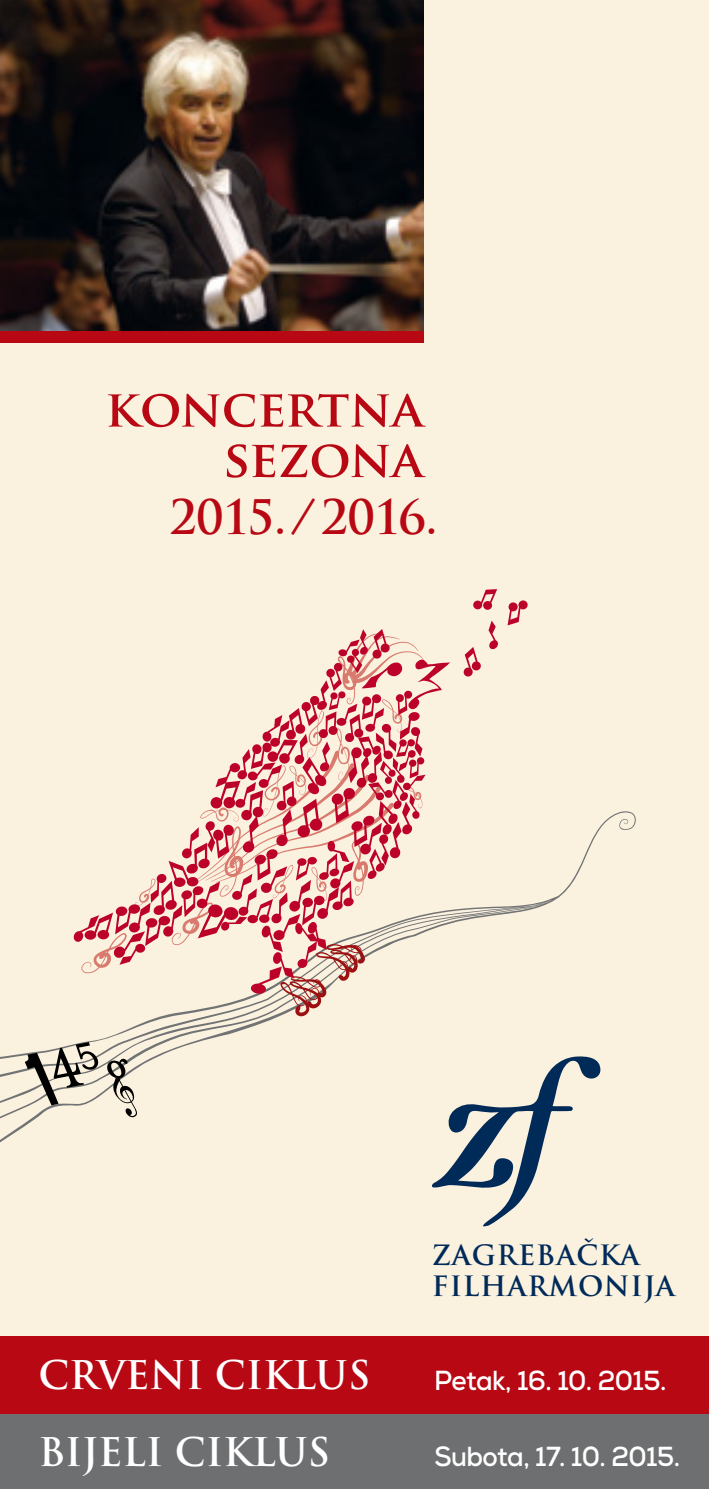
<style>
.page{position:relative;width:709px;height:1489px;background:#fff}
.page>*{position:absolute;margin:0;border:0;box-sizing:border-box;transform-origin:0 0}
.t1{font:700 50.25px/50.5px "Trajan Pro";color:#b70813;text-align:right}
.t2{font:700 46.5px "Trajan Pro";letter-spacing:-.03em;color:#b70813}
.t3{font:700 38.5px "Trajan Pro";color:#fff}
.t4{font:700 27.5px "Nexa";letter-spacing:-.02em;color:#fff;scale:.95 1}
.t5{font:700 27.25px/31.5px "Trajan Pro";letter-spacing:.03em;color:#002a58}
</style>
<div class="page">
<div style="left:0;top:0;width:709px;height:1488px;background:#fbf1df"></div>
<svg style="left:432px;top:1148px;width:110px;height:78px"></svg>
<svg style="left:0;top:811px;width:636px;height:337px"></svg>
<svg style="left:280px;top:994px;width:85px;height:24px"></svg>
<svg style="left:74px;top:629px;width:376px;height:365px"></svg>
<svg style="left:463px;top:647px;width:18px;height:30px"></svg>
<svg style="left:507px;top:600px;width:21px;height:25px"></svg>
<svg style="left:488px;top:620px;width:10px;height:29px"></svg>
<svg style="left:473px;top:589px;width:24px;height:21px"></svg>
<svg style="left:22px;top:1041px;width:118px;height:77px"></svg>
<img style="left:0;top:0;width:423px;height:331px">
<div style="left:0;top:331px;width:423px;height:12px;background:#b70813"></div>
<div style="left:0;top:1411px;width:709px;height:77px;background:#6e6f70"></div>
<div style="left:0;top:1336px;width:709px;height:77px;background:#b70813"></div>
<h1 class="t1" style="left:105px;top:383px;width:320px">koncertna sezona</h1>
<h2 class="t2" style="left:169px;top:488px;width:270px">2015./2016.</h2>
<p class="t5" style="left:432px;top:1239px;width:244px">ZAGREBAČKA<br>FILHARMONIJA</p>
<h3 class="t3" style="left:38px;top:1350px;width:333px">CRVENI CIKLUS</h3>
<p class="t4" style="left:434px;top:1362px;width:246px">Petak, 16. 10. 2015.</p>
<h3 class="t3" style="left:38px;top:1428px;width:293px">BIJELI CIKLUS</h3>
<p class="t4" style="left:434px;top:1438px;width:260px">Subota, 17. 10. 2015.</p>
</div>
